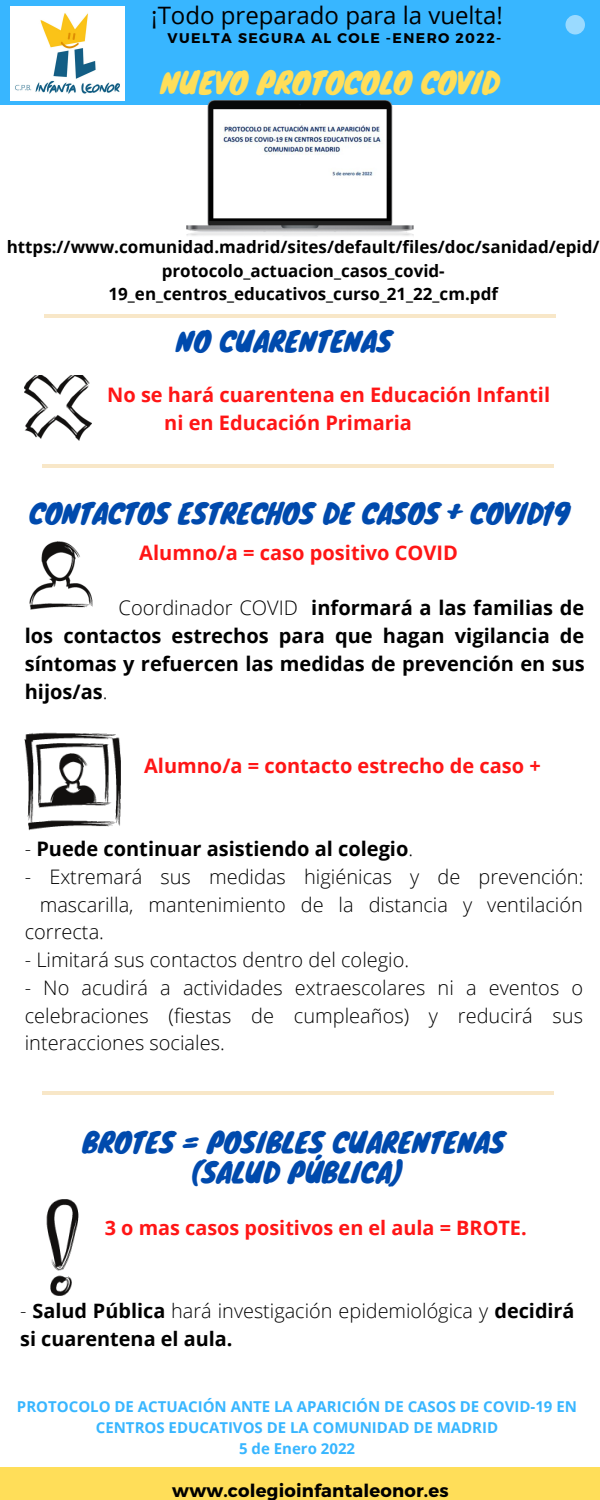
<style>
.page{position:relative;width:600px;height:1500px;background:#fff}
.page>*{position:absolute;margin:0;border:0;box-sizing:border-box;transform-origin:0 0}
.t1{font:29.2px "Knewave";color:#ffde59}
.t2{font:27.2px "Knewave";color:#004aad}
.t3{font:27.1px "Knewave";color:#004aad}
.t4{font:24px "Open Sans";color:#000}
.t5{font:300 20px/27.8px "Open Sans";color:#000;text-align:justify}
.t6{font:700 20px/27.8px "Open Sans";color:#000;text-align:justify}
.t7{font:700 20px "Open Sans";color:#ff1616}
.t8{font:700 19.9px/27.8px "Open Sans";color:#000}
.t9{font:700 19.9px "Open Sans";color:#ff1616}
.t10{font:700 18px "Montserrat";letter-spacing:.01em;color:#000}
.t11{font:700 17px/23.2px "Open Sans";color:#000;text-align:center}
.t12{font:700 15px/21px "Open Sans";color:#38b6ff;text-align:center}
.t13{font:700 14px "Montserrat";letter-spacing:.1em;color:#000}
.s1{font-weight:300}
</style>
<div class="page">
<div style="left:0;top:0;width:600px;height:105px;background:#38b6ff"></div>
<div style="left:566px;top:15px;width:19px;height:19px;background:#9adaff;border-radius:50%"></div>
<hr style="left:42px;top:1091px;width:511px;height:4px;background:#f8e7c8">
<div style="left:0;top:1468px;width:600px;height:32px;background:#ffde59"></div>
<hr style="left:42px;top:465px;width:511px;height:3px;background:#e9b044">
<hr style="left:44px;top:314px;width:512px;height:4px;background:#f8e7c8">
<img style="left:11px;top:6px;width:114px;height:95px">
<img style="left:186px;top:101px;width:228px;height:135px">
<img style="left:25px;top:376px;width:67px;height:65px">
<img style="left:29px;top:541px;width:64px;height:69px">
<img style="left:24px;top:732px;width:97px;height:98px">
<img style="left:46px;top:1200px;width:33px;height:96px">
<p class="t4" style="left:151px;top:-2px;width:353px">¡Todo preparado para la vuelta!</p>
<p class="t13" style="left:168px;top:29px;width:335px">VUELTA SEGURA AL COLE -ENERO 2022-</p>
<p class="t1" style="left:160px;top:58px;width:341px">NUEVO PROTOCOLO COVID</p>
<p class="t11" style="left:7px;top:235px;width:594px">https://www.comunidad.madrid/sites/default/files/doc/sanidad/epid/ protocolo_actuacion_casos_covid-<br>19_en_centros_educativos_curso_21_22_cm.pdf</p>
<p class="t2" style="left:176px;top:319px;width:217px">NO CUARENTENAS</p>
<p class="t7" style="left:107px;top:381px;width:444px">No se hará cuarentena en Educación Infantil</p>
<p class="t7" style="left:164px;top:408px;width:249px">ni en Educación Primaria</p>
<p class="t3" style="left:29px;top:492px;width:543px">CONTACTOS ESTRECHOS DE CASOS + COVID19</p>
<p class="t7" style="left:139px;top:539px;width:320px">Alumno/a = caso positivo COVID</p>
<p class="t6" style="left:25px;top:594px;width:562px;text-indent:94px"><span class="s1">Coordinador COVID</span> informará a las familias de los contactos estrechos para que hagan vigilancia de síntomas y refuercen las medidas de prevención en sus hijos/as<span class="s1">.</span></p>
<p class="t7" style="left:144px;top:752px;width:398px">Alumno/a = contacto estrecho de caso +</p>
<p class="t6" style="left:25px;top:835px;width:390px"><span class="s1">-</span> Puede continuar asistiendo al colegio<span class="s1">.</span></p>
<p class="t5" style="left:25px;top:862px;width:560px">- Extremará sus medidas higiénicas y de prevención:</p>
<p class="t5" style="left:40px;top:890px;width:545px">mascarilla, mantenimiento de la distancia y ventilación</p>
<p class="t5" style="left:25px;top:918px;width:81px">correcta.</p>
<p class="t5" style="left:25px;top:946px;width:386px">- Limitará sus contactos dentro del colegio.</p>
<p class="t5" style="left:25px;top:973px;width:560px">- No acudirá a actividades extraescolares ni a eventos o celebraciones (fiestas de cumpleaños) y reducirá sus interacciones sociales.</p>
<p class="t2" style="left:82px;top:1120px;width:424px">BROTES = POSIBLES CUARENTENAS</p>
<p class="t2" style="left:192px;top:1151px;width:212px">(SALUD PÚBLICA)</p>
<p class="t9" style="left:105px;top:1214px;width:424px">3 o mas casos positivos en el aula = BROTE.</p>
<p class="t8" style="left:20px;top:1297px;width:556px"><span class="s1">-</span> Salud Pública <span class="s1">hará investigación epidemiológica y</span> decidirá si cuarentena el aula.</p>
<p class="t12" style="left:17px;top:1396px;width:561px">PROTOCOLO DE ACTUACIÓN ANTE LA APARICIÓN DE CASOS DE COVID-19 EN<br>CENTROS EDUCATIVOS DE LA COMUNIDAD DE MADRID</p>
<p class="t12" style="left:239px;top:1438px;width:117px">5 de Enero 2022</p>
<p class="t10" style="left:172px;top:1479px;width:278px">www.colegioinfantaleonor.es</p>
</div>
